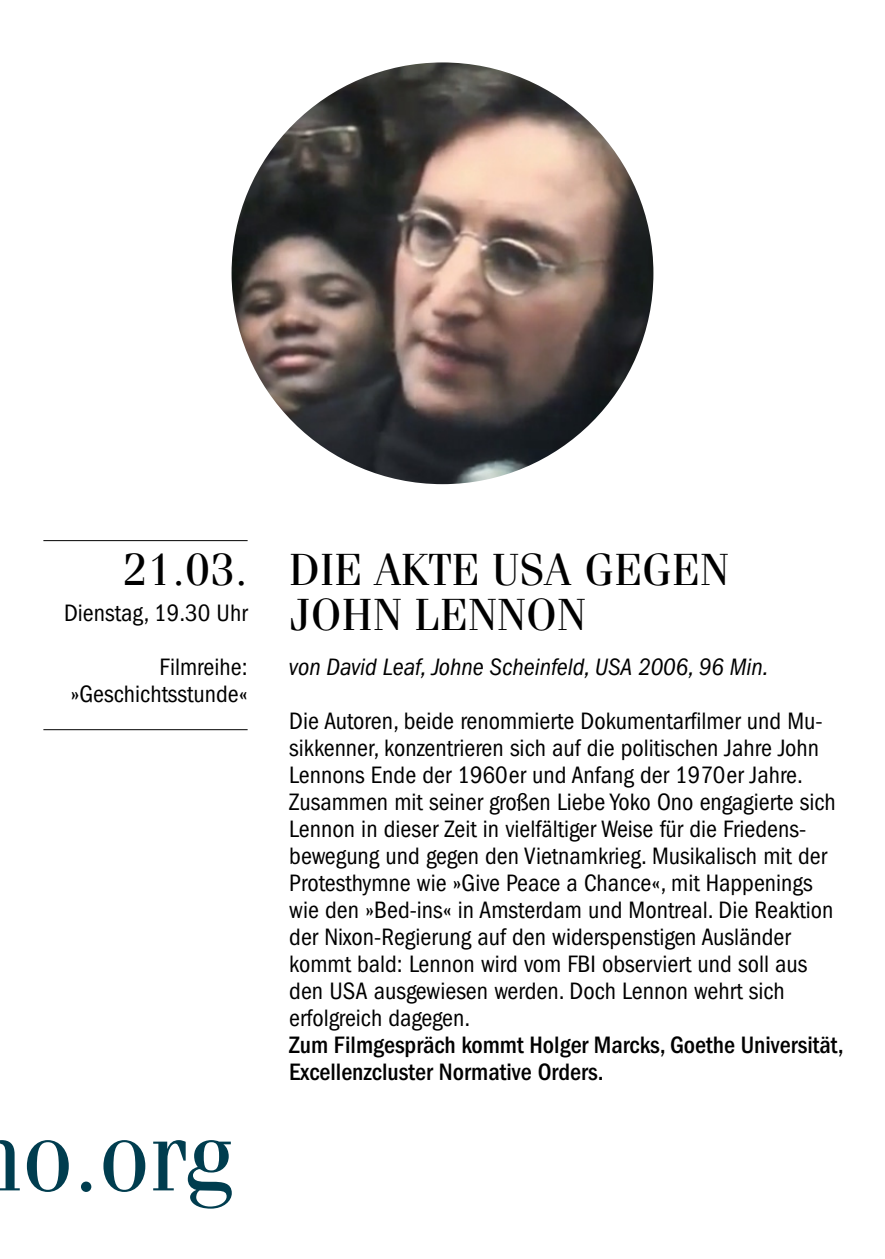
<style>
.page{position:relative;width:885px;height:1259px;background:#fff}
.page>*{position:absolute;margin:0;border:0;box-sizing:border-box;transform-origin:0 0}
.t1{font:96px "Fenice LT";color:#003d4f}
.t2{font:45px/45px "Fenice LT";color:#000}
.t3{font:condensed 24.6px/27px "Franklin Gothic LT";color:#000;text-align:right}
.t4{font:500 condensed 24.6px/27px "Franklin Gothic LT";color:#000}
.t5{font:italic condensed 24.6px "Franklin Gothic LT";color:#000}
</style>
<div class="page">
<hr style="left:43px;top:540px;width:204px;height:1px;background:#000">
<hr style="left:43px;top:729px;width:204px;height:1px;background:#000">
<img style="left:231px;top:62px;width:422px;height:422px;border-radius:211px">
<h2 class="t2" style="left:122px;top:546px;width:127px">21.03.</h2>
<p class="t3" style="left:64px;top:586px;width:185px;line-height:54px">Dienstag, 19.30 Uhr<br>Filmreihe:</p>
<p class="t3" style="left:71px;top:681px;width:178px">»Geschichtsstunde«</p>
<h1 class="t1" style="left:23px;top:1100px;width:211px">O.ORG</h1>
<h2 class="t2" style="left:289px;top:546px;width:441px;text-indent:295px">GEGEN<br>JOHN LENNON</h2>
<p class="t5" style="left:289px;top:653px;width:481px">von David Leaf, Johne Scheinfeld, USA 2006, 96 Min.</p>
<p class="t3" style="left:289px;top:708px;width:548px;text-align:left">Die Autoren, beide renommierte Dokumentarfilmer und Mu&shy;sikkenner, konzentrieren sich auf die politischen Jahre John Lennons Ende der 1960er und Anfang der 1970er Jahre.<br>Zusammen mit seiner großen Liebe Yoko Ono engagierte sich Lennon in dieser Zeit in vielfältiger Weise für die Friedens&shy;bewegung und gegen den Vietnamkrieg. Musikalisch mit der Protesthymne wie »Give Peace a Chance«, mit Happenings wie den »Bed-ins« in Amsterdam und Montreal. Die Reaktion der Nixon-Regierung auf den widerspenstigen Ausländer kommt bald: Lennon wird vom FBI observiert und soll aus den USA ausgewiesen werden. Doch Lennon wehrt sich erfolgreich dagegen.</p>
<p class="t4" style="left:289px;top:1032px;width:555px">Zum Filmgespräch kommt Holger Marcks, Goethe Universität,<br>Excellenzcluster Normative Orders.</p>
<h2 class="t2" style="left:289px;top:546px;width:230px">DIE AKTE USA</h2>
</div>
